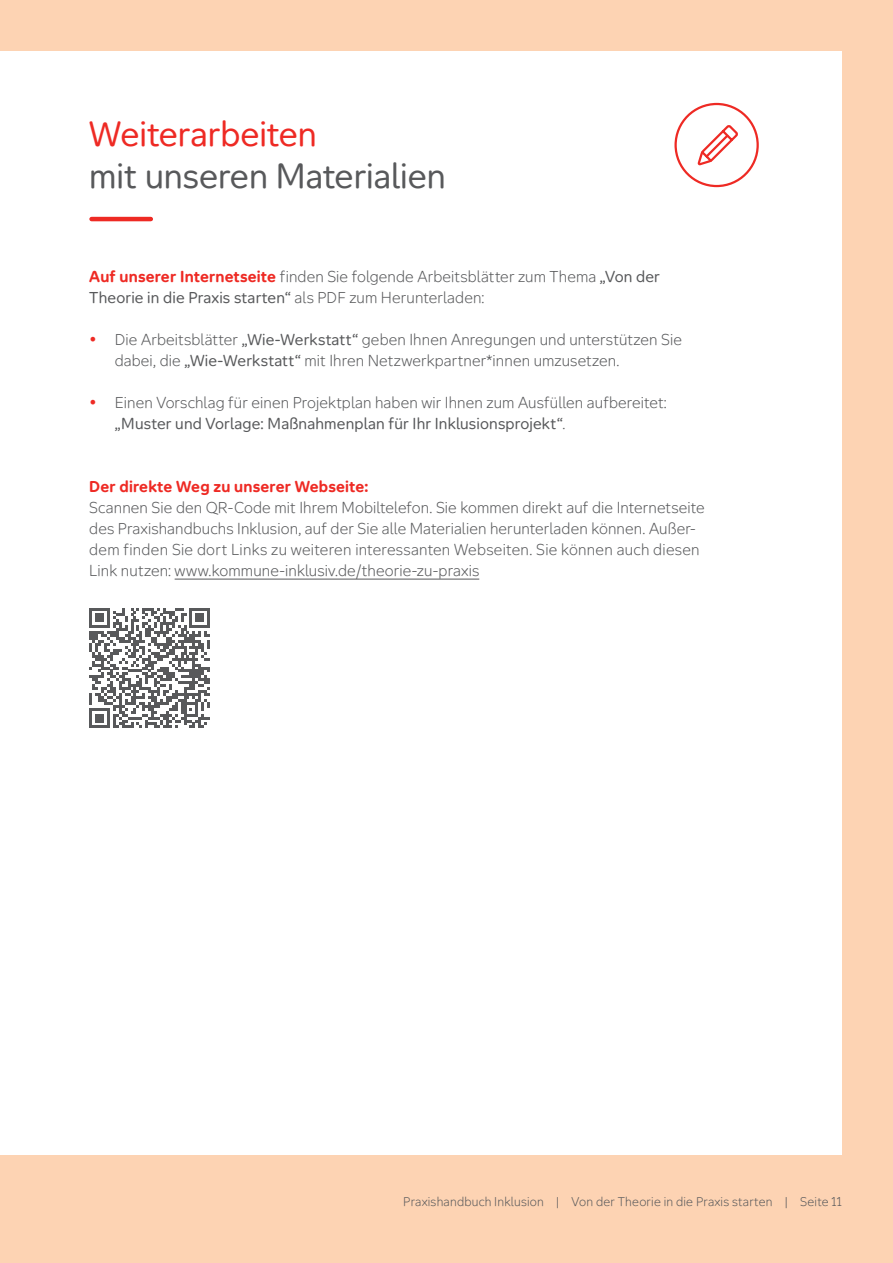
<style>
.page{position:relative;width:893px;height:1263px;background:#fdd3b3}
.page>*{position:absolute;margin:0;border:0;box-sizing:border-box;transform-origin:0 0}
.t1{font:33px/42px "Aktion Mensch";color:#58595b}
.t2{font:300 15px/21px "Aktion Mensch";letter-spacing:.01em;color:#58595b}
.t3{font:700 15px "Aktion Mensch";letter-spacing:.01em;color:#ee2a24}
.t4{font:300 12px "Aktion Mensch";color:#58595b}
.s1{color:#ee2a24}
.s2{font-weight:700;color:#ee2a24}
.s3{font-weight:400}
</style>
<div class="page">
<div style="left:0;top:51px;width:842px;height:1103px;background:#fff"></div>
<hr style="left:175px;top:579px;width:304px;height:1px;background:#58595b">
<hr style="left:92px;top:217px;width:59px;height:4px;background:#ee2a24">
<svg style="left:674px;top:102px;width:85px;height:86px"></svg>
<svg style="left:89px;top:608px;width:121px;height:120px"></svg>
<h2 class="t1" style="left:89px;top:111px;width:358px"><span class="s1">Weiterarbeiten<br></span>mit unseren Materialien</h2>
<p class="t2" style="left:89px;top:266px;width:572px"><span class="s2">Auf unserer Internetseite</span> finden Sie folgende Arbeitsblätter zum Thema <span class="s3">„Von der<br>Theorie in die Praxis starten“</span> als PDF zum Herunterladen:</p>
<p class="t2" style="left:115px;top:329px;width:569px;text-indent:-26px"><span class="s2">•</span> Die Arbeitsblätter <span class="s3">„Wie-Werkstatt“</span> geben Ihnen Anregungen und unterstützen Sie dabei, die <span class="s3">„Wie-Werkstatt“</span> mit Ihren Netzwerkpartner*innen umzusetzen.</p>
<p class="t2" style="left:115px;top:392px;width:554px;text-indent:-26px"><span class="s2">•</span> Einen Vorschlag für einen Projektplan haben wir Ihnen zum Ausfüllen aufbereitet: <span class="s3">„Muster und Vorlage: Maßnahmenplan für Ihr Inklusionsprojekt“</span>.</p>
<h3 class="t3" style="left:89px;top:477px;width:281px">Der direkte Weg zu unserer Webseite:</h3>
<p class="t2" style="left:89px;top:497px;width:617px">Scannen Sie den QR-Code mit Ihrem Mobiltelefon. Sie kommen direkt auf die Internetseite des Praxishandbuchs Inklusion, auf der Sie alle Materialien herunterladen können. Außer&shy;dem finden Sie dort Links zu weiteren interessanten Webseiten. Sie können auch diesen Link nutzen: www.kommune-inklusiv.de/theorie-zu-praxis</p>
<p class="t4" style="left:403px;top:1194px;width:440px">Praxishandbuch Inklusion | Von der Theorie in die Praxis starten | Seite 11</p>
</div>
